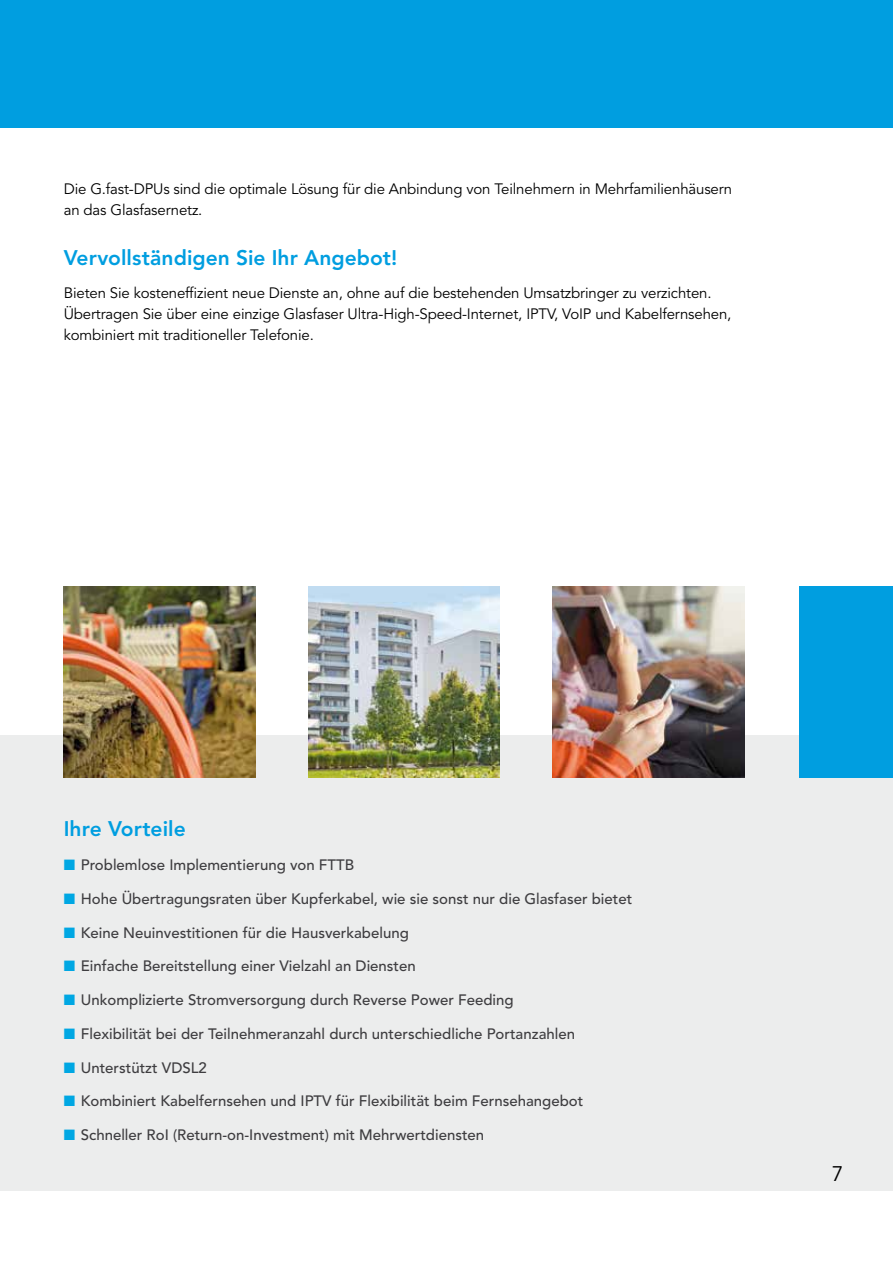
<style>
.page{position:relative;width:893px;height:1263px;background:#fff}
.page>*{position:absolute;margin:0;border:0;box-sizing:border-box;transform-origin:0 0}
.t1{font:800 21px "Avenir LT Std";color:#009ee0}
.t2{font:21px "Avenir LT Std";color:#000}
.t3{font:500 15px "Avenir LT Std";color:#3e3d40}
.t4{font:15px/21px "Avenir LT Std";letter-spacing:-.01em;color:#000}
.s1{color:#00a7e3}
</style>
<div class="page">
<div style="left:0;top:0;width:893px;height:128px;background:#009ee0"></div>
<div style="left:0;top:735px;width:893px;height:456px;background:#eceded"></div>
<div style="left:799px;top:587px;width:94px;height:191px;background:#009ee0"></div>
<img style="left:308px;top:587px;width:192px;height:191px">
<img style="left:553px;top:587px;width:191px;height:191px">
<img style="left:64px;top:587px;width:191px;height:191px">
<p class="t4" style="left:64px;top:179px;width:670px">Die G.fast-DPUs sind die optimale Lösung für die Anbindung von Teilnehmern in Mehrfamilienhäusern an das Glasfasernetz.</p>
<h1 class="t1" style="left:64px;top:245px;width:335px">Vervollständigen Sie Ihr Angebot!</h1>
<p class="t4" style="left:64px;top:283px;width:669px">Bieten Sie kosteneffizient neue Dienste an, ohne auf die bestehenden Umsatzbringer zu verzichten.<br>Übertragen Sie über eine einzige Glasfaser Ultra-High-Speed-Internet, IPTV, VoIP und Kabelfernsehen, kombiniert mit traditioneller Telefonie.</p>
<h1 class="t1" style="left:64px;top:817px;width:123px">Ihre Vorteile</h1>
<p class="t3" style="left:64px;top:856px;width:292px"><span class="s1">■</span> Problemlose Implementierung von FTTB</p>
<p class="t3" style="left:64px;top:890px;width:570px"><span class="s1">■</span> Hohe Übertragungsraten über Kupferkabel, wie sie sonst nur die Glasfaser bietet</p>
<p class="t3" style="left:64px;top:924px;width:347px"><span class="s1">■</span> Keine Neuinvestitionen für die Hausverkabelung</p>
<p class="t3" style="left:64px;top:957px;width:354px"><span class="s1">■</span> Einfache Bereitstellung einer Vielzahl an Diensten</p>
<p class="t3" style="left:64px;top:991px;width:451px"><span class="s1">■</span> Unkomplizierte Stromversorgung durch Reverse Power Feeding</p>
<p class="t3" style="left:64px;top:1025px;width:513px"><span class="s1">■</span> Flexibilität bei der Teilnehmeranzahl durch unterschiedliche Portanzahlen</p>
<p class="t3" style="left:64px;top:1059px;width:145px"><span class="s1">■</span> Unterstützt VDSL2</p>
<p class="t3" style="left:64px;top:1092px;width:521px"><span class="s1">■</span> Kombiniert Kabelfernsehen und IPTV für Flexibilität beim Fernsehangebot</p>
<p class="t3" style="left:64px;top:1126px;width:422px"><span class="s1">■</span> Schneller RoI (Return-on-Investment) mit Mehrwertdiensten</p>
<h1 class="t2" style="left:832px;top:1162px;width:13px">7</h1>
</div>
